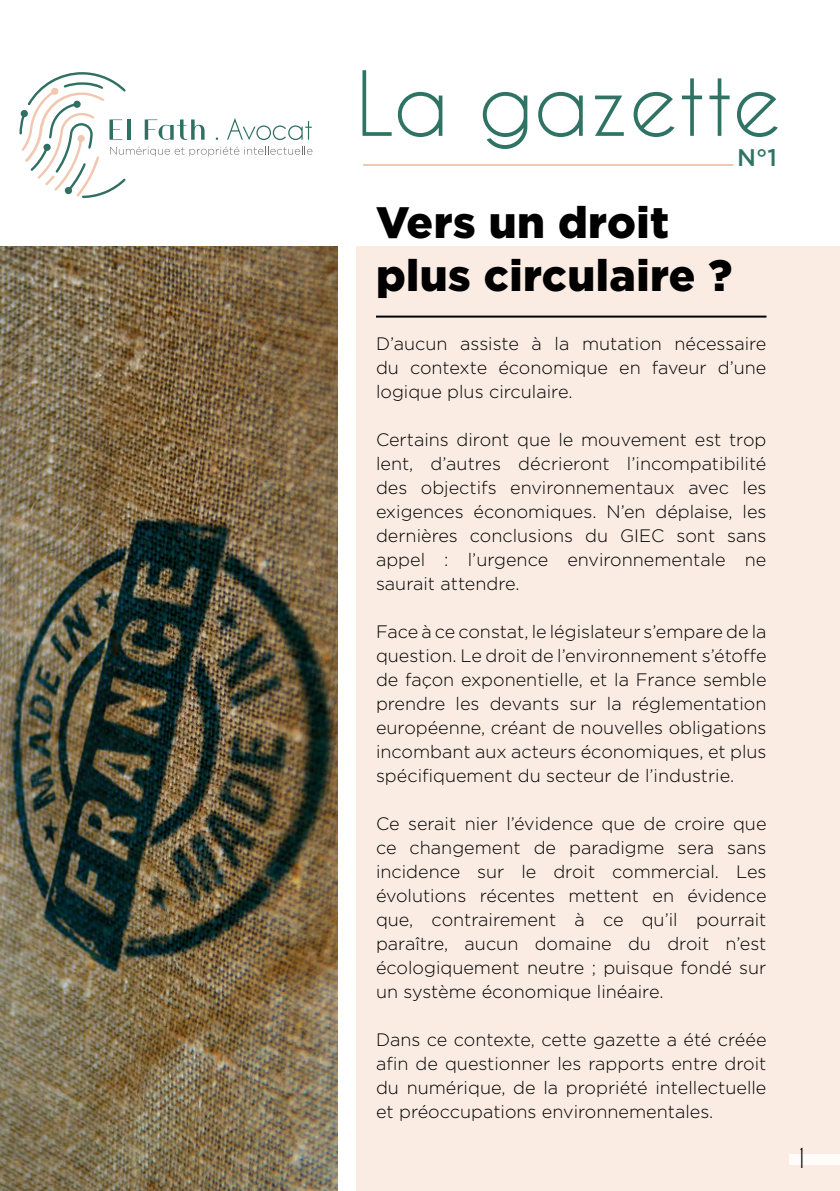
<style>
.page{position:relative;width:840px;height:1191px;background:#fff}
.page>*{position:absolute;margin:0;border:0;box-sizing:border-box;transform-origin:0 0}
.t1{font:84px "Caviar Dreams";color:#2f7365}
.t2{font:900 44px/52.8px "Gotham";letter-spacing:.01em;color:#000}
.t3{font:25.8px "Caviar Dreams";color:#000}
.t4{font:500 24px "Gotham";color:#2f7365}
.t5{font:300 18px/24px "Gotham";color:#000;text-align:justify}
</style>
<div class="page">
<img style="left:0;top:247px;width:337px;height:944px">
<div style="left:356px;top:247px;width:483px;height:944px;background:#faece3"></div>
<hr style="left:376px;top:315px;width:390px;height:2px;background:#000">
<svg style="left:19px;top:72px;width:293px;height:126px"></svg>
<hr style="left:363px;top:164px;width:370px;height:2px;background:#f1c7b0">
<div style="left:788px;top:1154px;width:51px;height:10px;background:#fff"></div>
<h1 class="t1" style="left:356px;top:54px;width:426px">La gazette</h1>
<h3 class="t4" style="left:736px;top:144px;width:41px">N°1</h3>
<h2 class="t2" style="left:376px;top:195px;width:357px">Vers un droit plus circulaire ?</h2>
<p class="t5" style="left:376px;top:331px;width:392px">D’aucun assiste à la mutation nécessaire du contexte économique en faveur d’une logique plus circulaire.</p>
<p class="t5" style="left:376px;top:427px;width:392px">Certains diront que le mouvement est trop lent, d’autres décrieront l’incompatibilité des objectifs environnementaux avec les exigences économiques. N’en déplaise, les dernières conclusions du GIEC sont sans appel : l’urgence environnementale ne saurait attendre.</p>
<p class="t5" style="left:376px;top:619px;width:392px">Face à ce constat, le législateur s’empare de la question. Le droit de l’environnement s’étoffe de façon exponentielle, et la France semble prendre les devants sur la réglementation européenne, créant de nouvelles obligations incombant aux acteurs économiques, et plus spécifiquement du secteur de l’industrie.</p>
<p class="t5" style="left:376px;top:811px;width:392px">Ce serait nier l’évidence que de croire que ce changement de paradigme sera sans incidence sur le droit commercial. Les évolutions récentes mettent en évidence que, contrairement à ce qu’il pourrait paraître, aucun domaine du droit n’est écologiquement neutre ; puisque fondé sur un système économique linéaire.</p>
<p class="t5" style="left:376px;top:1027px;width:392px">Dans ce contexte, cette gazette a été créée afin de questionner les rapports entre droit du numérique, de la propriété intellectuelle et préoccupations environnementales.</p>
<h3 class="t3" style="left:793px;top:1142px;width:17px">1</h3>
</div>
